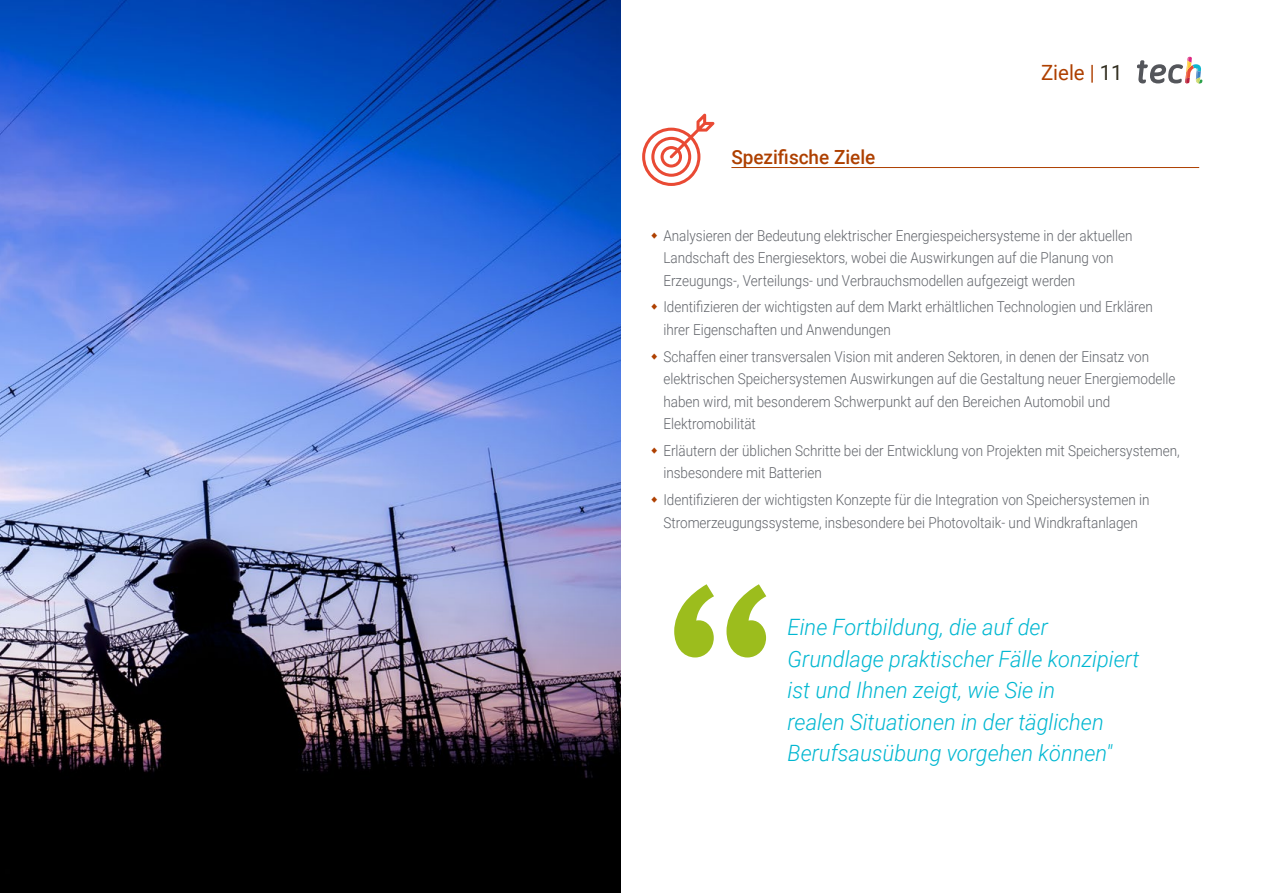
<style>
.page{position:relative;width:1263px;height:893px;background:#fff}
.page>*{position:absolute;margin:0;border:0;box-sizing:border-box;transform-origin:0 0}
.t1{font:italic 300 22.5px/31.5px "Roboto";color:#00b7d1}
.t2{font:21px "Roboto";color:#ae4000}
.t3{font:500 19.5px "Roboto";color:#ae4000}
.t4{font:300 15px/22.5px "Roboto";color:#61646a;scale:.9 1}
.s1{color:#312e20}
</style>
<div class="page">
<svg style="left:1137px;top:57px;width:65px;height:27px"></svg>
<hr style="left:731px;top:167px;width:468px;height:1px;background:#ae4000">
<svg style="left:642px;top:114px;width:72px;height:72px"></svg>
<img style="left:0;top:0;width:621px;height:893px">
<svg style="left:674px;top:584px;width:92px;height:73px"></svg>
<h3 class="t3" style="left:731px;top:144px;width:145px">Spezifische Ziele</h3>
<h2 class="t2" style="left:1041px;top:57px;width:83px">Ziele | <span class="s1">11</span></h2>
<p class="t4" style="left:663px;top:224px;width:523px">Analysieren der Bedeutung elektrischer Energiespeichersysteme in der aktuellen<br>Landschaft des Energiesektors, wobei die Auswirkungen auf die Planung von<br>Erzeugungs-, Verteilungs- und Verbrauchsmodellen aufgezeigt werden</p>
<p class="t4" style="left:663px;top:295px;width:545px">Identifizieren der wichtigsten auf dem Markt erhältlichen Technologien und Erklären ihrer Eigenschaften und Anwendungen</p>
<p class="t4" style="left:663px;top:345px;width:570px">Schaffen einer transversalen Vision mit anderen Sektoren, in denen der Einsatz von elektrischen Speichersystemen Auswirkungen auf die Gestaltung neuer Energiemodelle haben wird, mit besonderem Schwerpunkt auf den Bereichen Automobil und Elektromobilität</p>
<p class="t4" style="left:663px;top:439px;width:575px">Erläutern der üblichen Schritte bei der Entwicklung von Projekten mit Speichersystemen, insbesondere mit Batterien</p>
<p class="t4" style="left:663px;top:488px;width:542px">Identifizieren der wichtigsten Konzepte für die Integration von Speichersystemen in<br>Stromerzeugungssysteme, insbesondere bei Photovoltaik- und Windkraftanlagen</p>
<h1 class="t1" style="left:788px;top:611px;width:353px">Eine Fortbildung, die auf der Grundlage praktischer Fälle konzipiert ist und Ihnen zeigt, wie Sie in<br>realen Situationen in der täglichen Berufsausübung vorgehen können"</h1>
</div>
